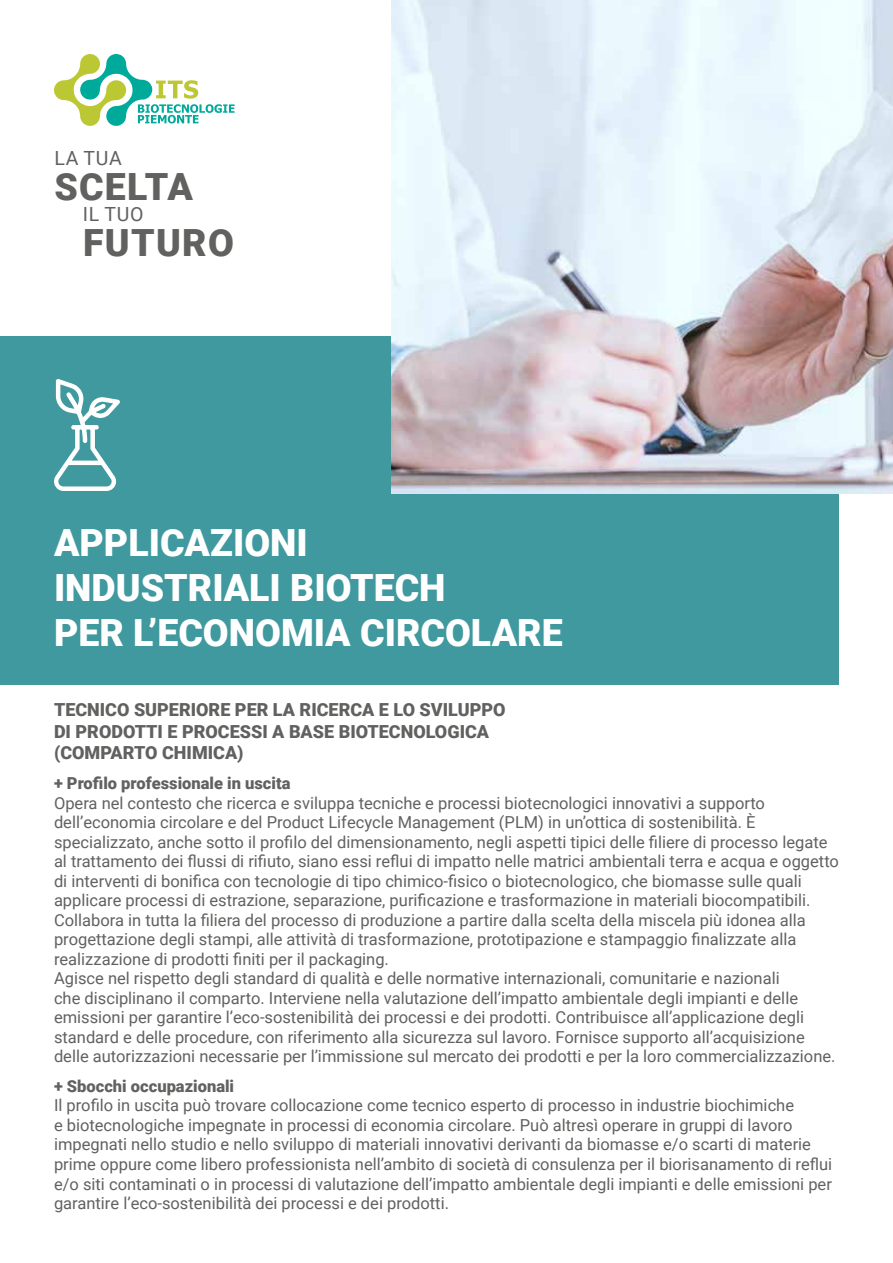
<style>
.page{position:relative;width:893px;height:1263px;background:#fff}
.page>*{position:absolute;margin:0;border:0;box-sizing:border-box;transform-origin:0 0}
.t1{font:900 37.5px/45px "Roboto";color:#fff}
.t2{font:900 37.5px "Roboto";letter-spacing:.03em;color:#616160}
.t3{font:19.5px "Roboto";letter-spacing:.035em;color:#616160}
.t4{font:900 18px/21.6px "Roboto";color:#616160}
.t5{font:16.5px/19.5px "Roboto";color:#616160}
.t6{font:900 16.5px "Roboto";color:#616160}
</style>
<div class="page">
<div style="left:0;top:336px;width:839px;height:349px;background:#40999e"></div>
<img style="left:391px;top:0;width:502px;height:493px">
<svg style="left:54px;top:54px;width:181px;height:72px"></svg>
<svg style="left:54px;top:379px;width:66px;height:112px"></svg>
<p class="t3" style="left:54px;top:145px;width:69px">LA TUA</p>
<h1 class="t2" style="left:55px;top:160px;width:140px">SCELTA</h1>
<p class="t3" style="left:83px;top:200px;width:62px">IL TUO</p>
<h1 class="t2" style="left:83px;top:216px;width:152px">FUTURO</h1>
<h1 class="t1" style="left:54px;top:519px;width:510px">APPLICAZIONI<br>INDUSTRIALI BIOTECH<br>PER L’ECONOMIA CIRCOLARE</h1>
<p class="t4" style="left:54px;top:698px;width:453px">TECNICO SUPERIORE PER LA RICERCA E LO SVILUPPO<br>DI PRODOTTI E PROCESSI A BASE BIOTECNOLOGICA (COMPARTO CHIMICA)</p>
<p class="t6" style="left:54px;top:772px;width:238px">+ Profilo professionale in uscita</p>
<p class="t5" style="left:54px;top:792px;width:786px">Opera nel contesto che ricerca e sviluppa tecniche e processi biotecnologici innovativi a supporto dell’economia circolare e del Product Lifecycle Management (PLM) in un’ottica di sostenibilità. È specializzato, anche sotto il profilo del dimensionamento, negli aspetti tipici delle filiere di processo legate al trattamento dei flussi di rifiuto, siano essi reflui di impatto nelle matrici ambientali terra e acqua e oggetto di interventi di bonifica con tecnologie di tipo chimico-fisico o biotecnologico, che biomasse sulle quali applicare processi di estrazione, separazione, purificazione e trasformazione in materiali biocompatibili.<br>Collabora in tutta la filiera del processo di produzione a partire dalla scelta della miscela più idonea alla progettazione degli stampi, alle attività di trasformazione, prototipazione e stampaggio finalizzate alla realizzazione di prodotti finiti per il packaging.<br>Agisce nel rispetto degli standard di qualità e delle normative internazionali, comunitarie e nazionali<br>che disciplinano il comparto. Interviene nella valutazione dell’impatto ambientale degli impianti e delle emissioni per garantire l’eco-sostenibilità dei processi e dei prodotti. Contribuisce all’applicazione degli standard e delle procedure, con riferimento alla sicurezza sul lavoro. Fornisce supporto all’acquisizione delle autorizzazioni necessarie per l’immissione sul mercato dei prodotti e per la loro commercializzazione.</p>
<p class="t6" style="left:54px;top:1074px;width:182px">+ Sbocchi occupazionali</p>
<p class="t5" style="left:54px;top:1095px;width:780px">Il profilo in uscita può trovare collocazione come tecnico esperto di processo in industrie biochimiche<br>e biotecnologiche impegnate in processi di economia circolare. Può altresì operare in gruppi di lavoro impegnati nello studio e nello sviluppo di materiali innovativi derivanti da biomasse e/o scarti di materie prime oppure come libero professionista nell’ambito di società di consulenza per il biorisanamento di reflui e/o siti contaminati o in processi di valutazione dell’impatto ambientale degli impianti e delle emissioni per garantire l’eco-sostenibilità dei processi e dei prodotti.</p>
</div>
